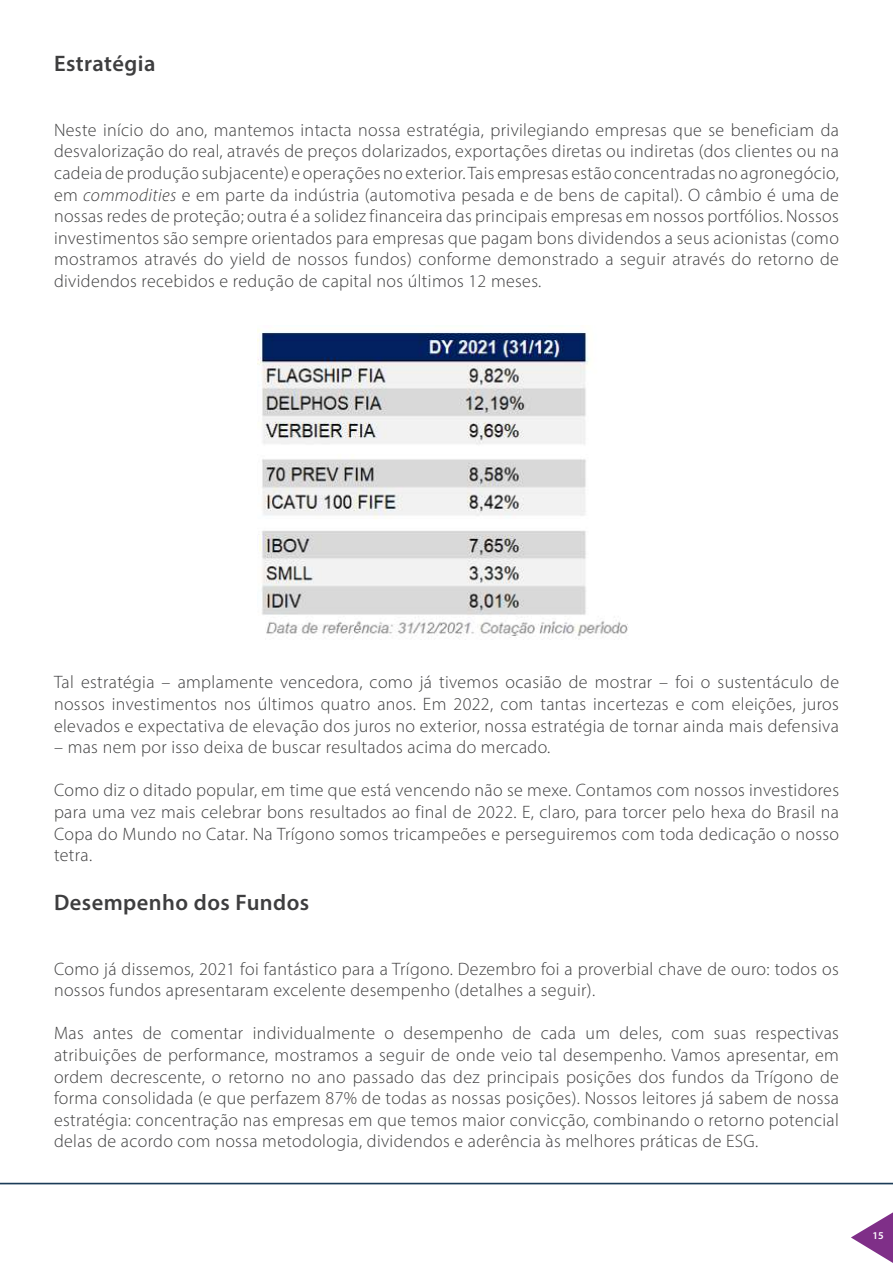
<style>
.page{position:relative;width:893px;height:1263px;background:#fff}
.page>*{position:absolute;margin:0;border:0;box-sizing:border-box;transform-origin:0 0}
.t1{font:600 22.5px "Myriad Pro";letter-spacing:.02em;color:#3e3e3f}
.t2{font:300 18px/21.6px "Myriad Pro";letter-spacing:.02em;color:#3e3e3f;text-align:justify}
.t3{font:600 10.5px "Myriad Pro";color:#fff}
.s1{font-style:italic}
</style>
<div class="page">
<hr style="left:0;top:1183px;width:893px;height:1px;background:#1b3c58">
<svg style="left:851px;top:1212px;width:42px;height:51px"></svg>
<img style="left:257px;top:329px;width:372px;height:309px">
<p class="t1" style="left:54px;top:49px;width:103px">Estratégia</p>
<p class="t2" style="left:54px;top:119px;width:786px">Neste início do ano, mantemos intacta nossa estratégia, privilegiando empresas que se beneficiam da desvalorização do real, através de preços dolarizados, exportações diretas ou indiretas (dos clientes ou na cadeia de produção subjacente) e operações no exterior. Tais empresas estão concentradas no agronegócio, em <span class="s1">commodities</span> e em parte da indústria (automotiva pesada e de bens de capital). O câmbio é uma de nossas redes de proteção; outra é a solidez financeira das principais empresas em nossos portfólios. Nossos investimentos são sempre orientados para empresas que pagam bons dividendos a seus acionistas (como mostramos através do yield de nossos fundos) conforme demonstrado a seguir através do retorno de dividendos recebidos e redução de capital nos últimos 12 meses.</p>
<p class="t2" style="left:54px;top:671px;width:786px">Tal estratégia – amplamente vencedora, como já tivemos ocasião de mostrar – foi o sustentáculo de nossos investimentos nos últimos quatro anos. Em 2022, com tantas incertezas e com eleições, juros elevados e expectativa de elevação dos juros no exterior, nossa estratégia de tornar ainda mais defensiva</p>
<p class="t2" style="left:54px;top:736px;width:498px">– mas nem por isso deixa de buscar resultados acima do mercado.</p>
<p class="t2" style="left:54px;top:779px;width:787px">Como diz o ditado popular, em time que está vencendo não se mexe. Contamos com nossos investidores para uma vez mais celebrar bons resultados ao final de 2022. E, claro, para torcer pelo hexa do Brasil na Copa do Mundo no Catar. Na Trígono somos tricampeões e perseguiremos com toda dedicação o nosso tetra.</p>
<p class="t1" style="left:54px;top:888px;width:257px">Desempenho dos Fundos</p>
<p class="t2" style="left:54px;top:958px;width:786px">Como já dissemos, 2021 foi fantástico para a Trígono. Dezembro foi a proverbial chave de ouro: todos os nossos fundos apresentaram excelente desempenho (detalhes a seguir).</p>
<p class="t2" style="left:54px;top:1022px;width:787px">Mas antes de comentar individualmente o desempenho de cada um deles, com suas respectivas atribuições de performance, mostramos a seguir de onde veio tal desempenho. Vamos apresentar, em ordem decrescente, o retorno no ano passado das dez principais posições dos fundos da Trígono de forma consolidada (e que perfazem 87% de todas as nossas posições). Nossos leitores já sabem de nossa estratégia: concentração nas empresas em que temos maior convicção, combinando o retorno potencial delas de acordo com nossa metodologia, dividendos e aderência às melhores práticas de ESG.</p>
<p class="t3" style="left:872px;top:1229px;width:13px">15</p>
</div>
